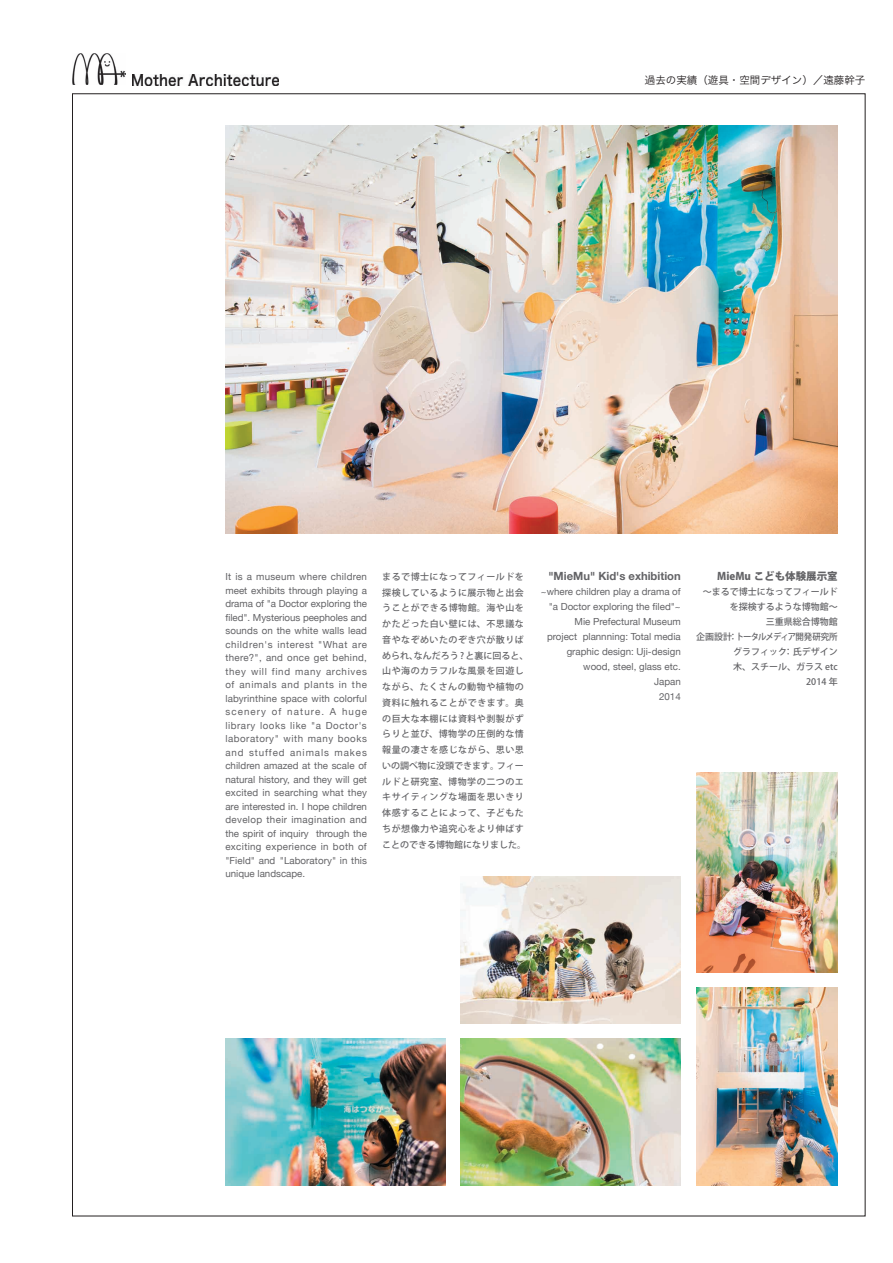
<style>
.page{position:relative;width:893px;height:1263px;background:#fff}
.page>*{position:absolute;margin:0;border:0;box-sizing:border-box;transform-origin:0 0}
.t1{font:700 11.25px "Helvetica Neue";color:#636366}
.t2{font:10.5px "Hira Kaku Pro W3";color:#231f20}
.t3{font:800 10.5px "Koz Go Std";color:#636366}
.t4{font:9.75px/13.5px "Helvetica Neue";letter-spacing:.005em;color:#636366;text-align:right}
.t5{font:9.75px "Helvetica Neue";letter-spacing:.035em;color:#636366}
.t6{font:9.75px "Helvetica Neue";letter-spacing:.03em;color:#636366}
.t7{font:9.75px "Helvetica Neue";letter-spacing:.06em;color:#636366}
.t8{font:9.75px "Helvetica Neue";letter-spacing:.055em;color:#636366}
.t9{font:9.75px "Helvetica Neue";letter-spacing:.095em;color:#636366}
.t10{font:9.75px "Helvetica Neue";letter-spacing:.07em;color:#636366}
.t11{font:9.75px "Helvetica Neue";letter-spacing:.065em;color:#636366}
.t12{font:9.75px "Helvetica Neue";letter-spacing:.115em;color:#636366}
.t13{font:500 9px/15.8px "Koz Go Std";letter-spacing:.05em;color:#636366}
.t14{font:500 9px/15px "Koz Go Std";color:#636366;text-align:right}
</style>
<div class="page">
<img style="left:72px;top:53px;width:53px;height:32px">
<img style="left:132px;top:75px;width:146px;height:10px">
<img style="left:225px;top:125px;width:613px;height:408px">
<img style="left:696px;top:987px;width:142px;height:198px">
<img style="left:696px;top:773px;width:142px;height:199px">
<img style="left:461px;top:1038px;width:220px;height:147px">
<img style="left:461px;top:876px;width:220px;height:147px">
<img style="left:225px;top:1038px;width:220px;height:147px">
<p class="t2" style="left:645px;top:71px;width:222px">過去の実績（遊具・空間デザイン）／遠藤幹子</p>
<p class="t4" style="left:225px;top:570px;width:143px">It is a museum where children meet exhibits through playing a drama of "a Doctor exploring the filed ." Mysterious peepholes and sounds on the white walls lead are</p>
<p class="t7" style="left:225px;top:638px;width:49px">children s'</p>
<p class="t6" style="left:225px;top:652px;width:143px">there?", and once get behind,</p>
<p class="t10" style="left:326px;top:665px;width:42px">archives</p>
<p class="t7" style="left:277px;top:638px;width:38px">interest</p>
<p class="t4" style="left:318px;top:637px;width:31px">"What</p>
<p class="t4" style="left:272px;top:664px;width:20px">find</p>
<p class="t4" style="left:225px;top:664px;width:22px">they</p>
<p class="t4" style="left:251px;top:664px;width:17px">will</p>
<p class="t4" style="left:295px;top:664px;width:27px">many</p>
<p class="t4" style="left:225px;top:678px;width:11px">of</p>
<p class="t4" style="left:225px;top:691px;width:143px">labyrinthine space with colorful</p>
<p class="t4" style="left:342px;top:705px;width:26px">huge</p>
<p class="t11" style="left:239px;top:679px;width:39px">animals</p>
<p class="t4" style="left:282px;top:678px;width:19px">and</p>
<p class="t4" style="left:304px;top:678px;width:31px">plants</p>
<p class="t4" style="left:339px;top:678px;width:10px">in</p>
<p class="t4" style="left:352px;top:678px;width:17px">the</p>
<p class="t4" style="left:272px;top:705px;width:11px">of</p>
<p class="t4" style="left:287px;top:705px;width:50px">nature A.</p>
<p class="t12" style="left:225px;top:706px;width:42px">scenery</p>
<p class="t8" style="left:225px;top:719px;width:31px">library</p>
<p class="t4" style="left:260px;top:718px;width:27px">looks</p>
<p class="t4" style="left:290px;top:718px;width:18px">like</p>
<p class="t4" style="left:311px;top:718px;width:11px">"a</p>
<p class="t4" style="left:326px;top:718px;width:43px">Doctor s'</p>
<p class="t8" style="left:225px;top:733px;width:55px">laboratory"</p>
<p class="t4" style="left:283px;top:732px;width:21px">with</p>
<p class="t4" style="left:338px;top:732px;width:31px">books</p>
<p class="t4" style="left:308px;top:732px;width:27px">many</p>
<p class="t9" style="left:249px;top:746px;width:37px">stuffed</p>
<p class="t4" style="left:225px;top:745px;width:20px">and</p>
<p class="t4" style="left:225px;top:759px;width:143px">children amazed at the scale of</p>
<p class="t4" style="left:225px;top:772px;width:143px">natural history, and they will get</p>
<p class="t4" style="left:225px;top:786px;width:143px">excited in searching what they</p>
<p class="t4" style="left:225px;top:799px;width:143px">are interested in I. hope children</p>
<p class="t5" style="left:225px;top:814px;width:143px">develop their imagination and</p>
<p class="t4" style="left:316px;top:826px;width:52px">through the</p>
<p class="t9" style="left:290px;top:746px;width:40px">animals</p>
<p class="t4" style="left:335px;top:745px;width:34px">makes</p>
<p class="t4" style="left:225px;top:826px;width:85px">the spirit of inquiry</p>
<p class="t5" style="left:225px;top:841px;width:143px">exciting experience in both of</p>
<p class="t4" style="left:280px;top:853px;width:89px">"Laboratory" in this</p>
<p class="t4" style="left:225px;top:853px;width:81px;text-align:left">"Field" and unique landscape.</p>
<p class="t13" style="left:382px;top:569px;width:143px">まるで博士になってフィールドを</p>
<p class="t13" style="left:382px;top:585px;width:143px">探検しているように展示物と出会</p>
<p class="t13" style="left:382px;top:601px;width:143px">うことができる博物館。海や山を</p>
<p class="t13" style="left:382px;top:616px;width:143px">かたどった白い壁には、不思議な</p>
<p class="t13" style="left:382px;top:632px;width:143px">音やなぞめいたのぞき穴が散りば</p>
<p class="t14" style="left:414px;top:648px;width:116px">なんだろう? と裏に回ると、</p>
<p class="t13" style="left:382px;top:648px;width:38px">められ、</p>
<p class="t13" style="left:382px;top:664px;width:143px">山や海のカラフルな風景を回遊し</p>
<p class="t13" style="left:382px;top:679px;width:143px">ながら、たくさんの動物や植物の</p>
<p class="t13" style="left:382px;top:695px;width:143px">資料に触れることができます。奥</p>
<p class="t13" style="left:382px;top:711px;width:143px">の巨大な本棚には資料や剥製がず</p>
<p class="t13" style="left:382px;top:727px;width:143px">らりと並び、博物学の圧倒的な情</p>
<p class="t13" style="left:382px;top:742px;width:143px">報量の凄さを感じながら、思い思</p>
<p class="t13" style="left:497px;top:758px;width:28px">フィー</p>
<p class="t13" style="left:382px;top:758px;width:146px">いの調べ物に没頭できます。<br>ルドと研究室、博物学の二つのエキサイティングな場面を思いきり体感することによって、子どもたちが想像力や追究心をより伸ばすことのできる博物館になりました。</p>
<p class="t1" style="left:548px;top:569px;width:134px">"MieMu" Kid s' exhibition</p>
<p class="t4" style="left:541px;top:584px;width:141px;line-height:15px">~where children play a drama of a" Doctor exploring the filed ~"<br>Mie Prefectural Museum plannning: Total media</p>
<p class="t4" style="left:547px;top:630px;width:32px">project</p>
<p class="t4" style="left:567px;top:645px;width:116px">graphic design: Uji-design</p>
<p class="t4" style="left:583px;top:660px;width:99px">wood, steel, glass etc.</p>
<p class="t4" style="left:654px;top:675px;width:28px">Japan</p>
<p class="t4" style="left:659px;top:690px;width:23px">2014</p>
<p class="t3" style="left:717px;top:569px;width:122px">MieMu こども体験展示室</p>
<p class="t14" style="left:696px;top:585px;width:143px">～まるで博士になってフィールドを探検するような博物館~<br>三重県総合博物館<br>企画設計トータルメディア開発研究所</p>
<p class="t13" style="left:728px;top:629px;width:10px">：</p>
<p class="t13" style="left:784px;top:644px;width:55px">：氏デザイン</p>
<p class="t13" style="left:733px;top:644px;width:55px">グラフィック</p>
<p class="t14" style="left:733px;top:660px;width:106px">木、スチール、ガラス etc</p>
<p class="t13" style="left:806px;top:674px;width:33px">2014 年</p>
</div>
